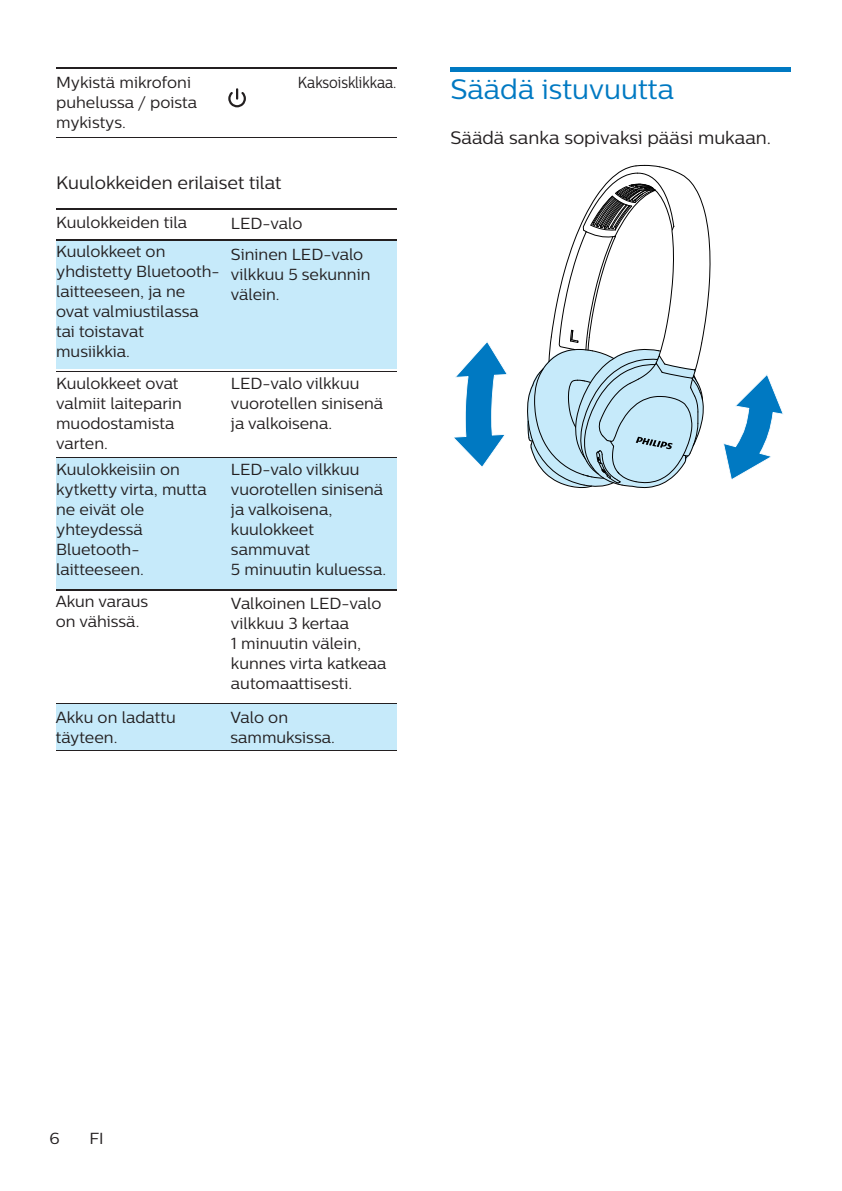
<style>
.page{position:relative;width:842px;height:1191px;background:#fff}
.page>*{position:absolute;margin:0;border:0;box-sizing:border-box;transform-origin:0 0}
.t1{font:28px "Centrale Sans";color:#0079c2}
.t2{font:18px "Centrale Sans";color:#231f20}
.t3{font:16px/20px "Centrale Sans";color:#231f20}
.t4{font:16px "Centrale Sans";color:#231f20;scale:.87 1}
</style>
<div class="page">
<hr style="left:56px;top:67px;width:139px;height:1px;background:#231f20">
<hr style="left:195px;top:67px;width:84px;height:1px;background:#231f20">
<hr style="left:279px;top:67px;width:118px;height:1px;background:#231f20">
<hr style="left:56px;top:137px;width:139px;height:1px;background:#231f20">
<hr style="left:195px;top:137px;width:84px;height:1px;background:#231f20">
<hr style="left:279px;top:137px;width:118px;height:1px;background:#231f20">
<div style="left:221px;top:703px;width:176px;height:48px;background:#c6eafa"></div>
<div style="left:56px;top:703px;width:165px;height:48px;background:#c6eafa"></div>
<div style="left:221px;top:458px;width:176px;height:131px;background:#c6eafa"></div>
<div style="left:56px;top:458px;width:165px;height:131px;background:#c6eafa"></div>
<div style="left:221px;top:240px;width:176px;height:129px;background:#c6eafa"></div>
<div style="left:56px;top:240px;width:165px;height:129px;background:#c6eafa"></div>
<hr style="left:56px;top:209px;width:165px;height:1px;background:#231f20">
<hr style="left:221px;top:209px;width:176px;height:1px;background:#231f20">
<hr style="left:56px;top:239px;width:165px;height:1px;background:#231f20">
<hr style="left:221px;top:239px;width:176px;height:1px;background:#231f20">
<hr style="left:56px;top:371px;width:165px;height:1px;background:#231f20">
<hr style="left:221px;top:371px;width:176px;height:1px;background:#231f20">
<hr style="left:56px;top:457px;width:165px;height:1px;background:#231f20">
<hr style="left:221px;top:457px;width:176px;height:1px;background:#231f20">
<hr style="left:56px;top:589px;width:165px;height:1px;background:#231f20">
<hr style="left:221px;top:589px;width:176px;height:1px;background:#231f20">
<hr style="left:56px;top:703px;width:165px;height:1px;background:#231f20">
<hr style="left:221px;top:703px;width:176px;height:1px;background:#231f20">
<hr style="left:56px;top:750px;width:165px;height:1px;background:#231f20">
<hr style="left:221px;top:750px;width:176px;height:1px;background:#231f20">
<hr style="left:450px;top:67px;width:341px;height:4px;background:#0079c2">
<svg style="left:454px;top:341px;width:53px;height:126px"></svg>
<svg style="left:723px;top:374px;width:60px;height:106px"></svg>
<svg style="left:228px;top:88px;width:18px;height:19px"></svg>
<svg style="left:527px;top:165px;width:184px;height:324px"></svg>
<p class="t3" style="left:56px;top:72px;width:136px">Mykistä mikrofoni</p>
<p class="t4" style="left:298px;top:73px;width:115px">Kaksoisklikkaa.</p>
<p class="t3" style="left:56px;top:92px;width:142px">puhelussa / poista mykistys.</p>
<p class="t2" style="left:56px;top:172px;width:227px">Kuulokkeiden erilaiset tilat</p>
<p class="t3" style="left:231px;top:213px;width:73px">LED-valo</p>
<p class="t3" style="left:56px;top:212px;width:133px">Kuulokkeiden tila</p>
<p class="t3" style="left:56px;top:241px;width:165px">Kuulokkeet on yhdistetty Bluetooth&shy;laitteeseen, ja ne ovat valmiustilassa tai toistavat musiikkia.</p>
<p class="t3" style="left:56px;top:373px;width:127px">Kuulokkeet ovat valmiit laiteparin muodostamista varten.</p>
<p class="t3" style="left:231px;top:373px;width:154px">LED-valo vilkkuu vuorotellen sinisenä ja valkoisena.</p>
<p class="t3" style="left:231px;top:244px;width:141px">Sininen LED-valo vilkkuu 5 sekunnin välein.</p>
<p class="t3" style="left:56px;top:459px;width:152px">Kuulokkeisiin on kytketty virta, mutta ne eivät ole yhteydessä<br>Bluetooth&shy;laitteeseen.</p>
<p class="t3" style="left:231px;top:459px;width:157px">LED-valo vilkkuu vuorotellen sinisenä ja valkoisena, kuulokkeet sammuvat<br>5 minuutin kuluessa.</p>
<p class="t3" style="left:231px;top:593px;width:157px">Valkoinen LED-valo vilkkuu 3 kertaa<br>1 minuutin välein, kunnes virta katkeaa automaattisesti.</p>
<p class="t3" style="left:56px;top:591px;width:94px">Akun varaus on vähissä.</p>
<p class="t3" style="left:56px;top:707px;width:121px">Akku on ladattu täyteen.</p>
<p class="t3" style="left:230px;top:707px;width:106px">Valo on sammuksissa.</p>
<h1 class="t1" style="left:450px;top:73px;width:225px">Säädä istuvuutta</h1>
<p class="t2" style="left:450px;top:128px;width:322px">Säädä sanka sopivaksi pääsi mukaan.</p>
<p class="t3" style="left:49px;top:1128px;width:12px">6</p>
<p class="t3" style="left:89px;top:1128px;width:16px">FI</p>
</div>
